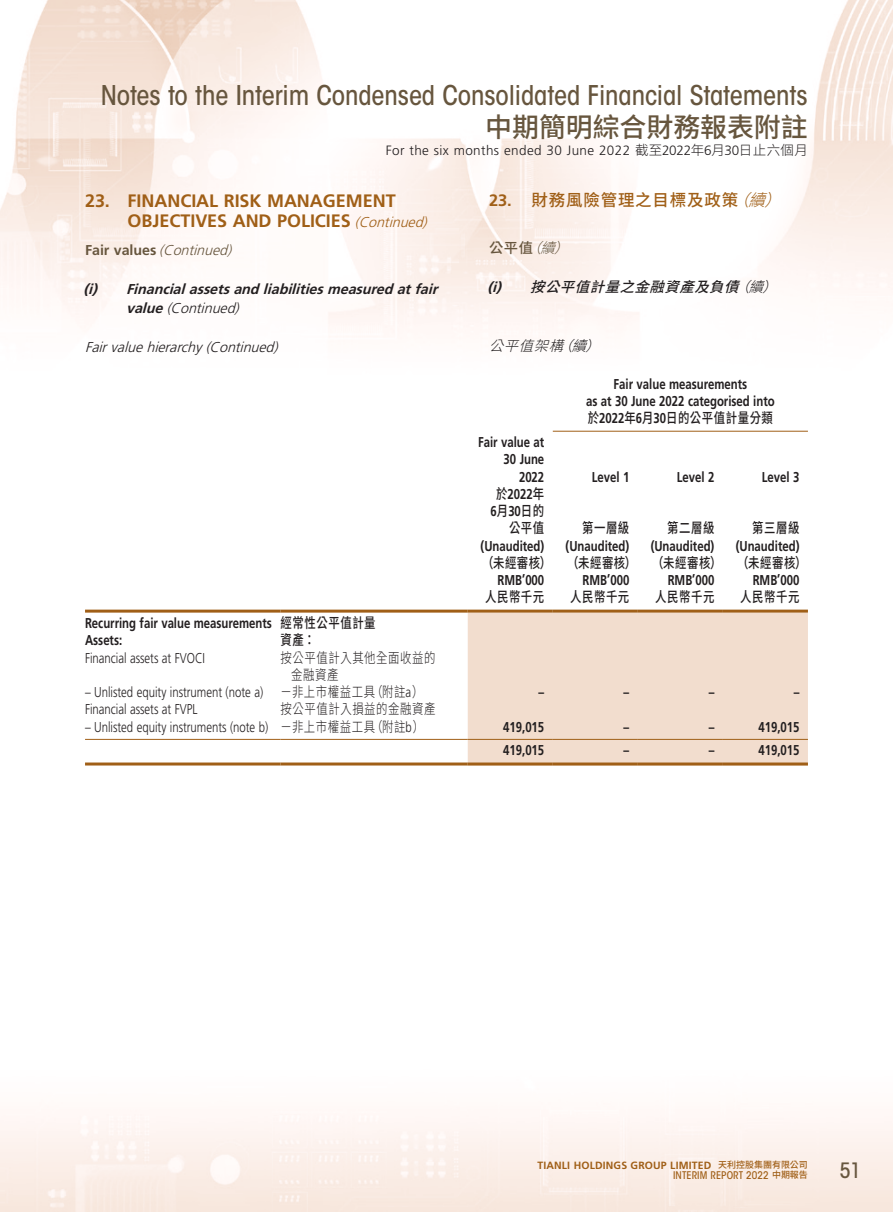
<style>
.page{position:relative;width:893px;height:1212px;background:#fff}
.page>*{position:absolute;margin:0;border:0;box-sizing:border-box;transform-origin:0 0}
.t1{font:500 condensed 27px "ITC Avant Garde Std";letter-spacing:-.005em;color:#67563e}
.t2{font:500 27px "Source Han Sans TC";letter-spacing:-.005em;color:#67563e}
.t3{font:500 condensed 21px "ITC Avant Garde Std";color:#67563e}
.Heading_1{font:700 18px/19.5px "Frutiger LT Std";color:#a05f17}
.C_Heading_1{font:500 16.5px "Source Han Sans TC";letter-spacing:.05em;color:#a05f17}
.Body_Text{font:700 14.25px "Frutiger LT Std";color:#231f20;scale:.8 1}
.Body_Text-2{font:300 14.25px "Frutiger LT Std";color:#231f20;scale:.8 1}
.Body_Text-3{font:500 14.25px "Source Han Sans TC";letter-spacing:.05em;color:#231f20;scale:.8 1}
.Heading_3{font:italic 700 14.25px/19.5px "Frutiger LT Std";color:#231f20}
.Body_Text-4{font:300 14.25px/17.2px "Source Han Sans TC";letter-spacing:.05em;color:#231f20;scale:.8 1}
.Heading_4{font:italic 300 14.25px "Frutiger LT Std";color:#231f20}
.Heading_2{font:italic 300 14.25px "Frutiger LT Std";color:#67563e}
.C_Heading_3{font:italic 500 14.25px "Source Han Sans TC";color:#231f20}
.C_Heading_4{font:italic 300 14.25px "Source Han Sans TC";color:#231f20}
.C_Heading_2{font:500 14.25px "Source Han Sans TC";color:#67563e}
.t4{font:300 13.5px "Frutiger LT Std";letter-spacing:.03em;color:#231f20}
.t5{font:700 10.5px "Frutiger LT Std";letter-spacing:.015em;color:#a05f17}
.t6{font:500 condensed 10.5px "ITC Avant Garde Std";letter-spacing:.01em;color:#a05f17}
.s1{font-family:"Source Han Sans TC"}
.s2{font-weight:300;font-style:italic;font-size:14.25px}
.s3{font-weight:700;font-style:normal}
.s4{font-weight:300}
.s5{font-family:"Frutiger LT Std";font-weight:700}
.s6{font-weight:300;font-style:italic}
.s7{font-family:"Source Han Sans TC";font-weight:500}
.s8{font-family:"Frutiger LT Std"}
.s9{font-family:"Source Han Sans TC";font-weight:500;font-size:9px}
.s10{font-family:"Source Han Sans TC";font-stretch:normal;font-size:9px}
</style>
<div class="page">
<img style="left:0;top:0;width:893px;height:1212px">
<div style="left:468px;top:613px;width:340px;height:149px;background:#f2ddce"></div>
<hr style="left:553px;top:431px;width:255px;height:1px;background:#a05f17">
<hr style="left:85px;top:610px;width:196px;height:3px;background:#a05f17">
<hr style="left:281px;top:610px;width:187px;height:3px;background:#a05f17">
<hr style="left:468px;top:610px;width:85px;height:3px;background:#a05f17">
<hr style="left:553px;top:610px;width:85px;height:3px;background:#a05f17">
<hr style="left:638px;top:610px;width:85px;height:3px;background:#a05f17">
<hr style="left:723px;top:610px;width:85px;height:3px;background:#a05f17">
<hr style="left:85px;top:739px;width:196px;height:1px;background:#a05f17">
<hr style="left:281px;top:739px;width:187px;height:1px;background:#a05f17">
<hr style="left:468px;top:739px;width:85px;height:1px;background:#a05f17">
<hr style="left:553px;top:739px;width:85px;height:1px;background:#a05f17">
<hr style="left:638px;top:739px;width:85px;height:1px;background:#a05f17">
<hr style="left:723px;top:739px;width:85px;height:1px;background:#a05f17">
<hr style="left:85px;top:762px;width:196px;height:3px;background:#a05f17">
<hr style="left:281px;top:762px;width:187px;height:3px;background:#a05f17">
<hr style="left:468px;top:762px;width:85px;height:3px;background:#a05f17">
<hr style="left:553px;top:762px;width:85px;height:3px;background:#a05f17">
<hr style="left:638px;top:762px;width:85px;height:3px;background:#a05f17">
<hr style="left:723px;top:762px;width:85px;height:3px;background:#a05f17">
<h1 class="t1" style="left:101px;top:79px;width:708px">Notes to the Interim Condensed Consolidated Financial Statements</h1>
<h1 class="t2" style="left:485px;top:112px;width:324px">中期簡明綜合財務報表附註</h1>
<p class="t4" style="left:386px;top:142px;width:424px">For the six months ended 30 June 2022 <span class="s1">截至</span>2022<span class="s1">年</span>6<span class="s1">月</span>30<span class="s1">日止六個月</span></p>
<p class="Heading_1" style="left:128px;top:191px;width:305px;text-indent:-43px">23. FINANCIAL RISK MANAGEMENT<br>OBJECTIVES AND POLICIES <span class="s2">(Continued)</span></p>
<p class="Heading_2" style="left:85px;top:242px;width:152px"><span class="s3">F a i r v a l u e s</span> (Continued)</p>
<p class="Heading_3" style="left:126px;top:279px;width:317px;text-indent:-43px">(i) Financialassetsand liabilitiesmeasured atfair value<span class="s4">(Continued)</span></p>
<p class="Heading_4" style="left:85px;top:339px;width:198px">Fairvaluehierarchy(Continued)</p>
<p class="C_Heading_1" style="left:489px;top:191px;width:306px"><span class="s5">23.</span> 財務風險管理之目標及政策<span class="s6">（續）</span></p>
<p class="C_Heading_2" style="left:489px;top:240px;width:92px">公平值<span class="s6">（續）</span></p>
<p class="C_Heading_3" style="left:488px;top:279px;width:302px"><span class="s5">(i)</span> 按公平值計量之金融資產及負債<span class="s4">（續）</span></p>
<p class="C_Heading_4" style="left:489px;top:338px;width:123px">公平值架構（續）</p>
<p class="Body_Text" style="left:614px;top:376px;width:169px">Fair value measurements</p>
<p class="Body_Text" style="left:586px;top:393px;width:237px">as at 30 June 2022 categorised into</p>
<p class="Body_Text-3" style="left:588px;top:410px;width:233px">於<span class="s5">2022</span>年<span class="s5">6</span>月<span class="s5">30</span>日的公平值計量分類</p>
<p class="Body_Text" style="left:478px;top:434px;width:84px">Fair value at</p>
<p class="Body_Text" style="left:504px;top:451px;width:52px">30 June</p>
<p class="Body_Text" style="left:519px;top:468px;width:33px">2022</p>
<p class="Body_Text" style="left:592px;top:468px;width:48px">Level 1</p>
<p class="Body_Text" style="left:677px;top:468px;width:48px">Level 2</p>
<p class="Body_Text" style="left:762px;top:468px;width:48px">Level 3</p>
<p class="Body_Text" style="left:496px;top:485px;width:62px"><span class="s7">於</span>2022<span class="s7">年</span></p>
<p class="Body_Text" style="left:491px;top:503px;width:69px">6<span class="s7">月</span>30<span class="s7">日的</span></p>
<p class="Body_Text-3" style="left:509px;top:520px;width:46px">公平值</p>
<p class="Body_Text-3" style="left:582px;top:520px;width:61px">第一層級</p>
<p class="Body_Text-3" style="left:667px;top:520px;width:61px">第二層級</p>
<p class="Body_Text-3" style="left:752px;top:520px;width:61px">第三層級</p>
<p class="Body_Text" style="left:481px;top:537px;width:81px">(Unaudited)</p>
<p class="Body_Text" style="left:566px;top:537px;width:81px">(Unaudited)</p>
<p class="Body_Text" style="left:651px;top:537px;width:81px">(Unaudited)</p>
<p class="Body_Text" style="left:736px;top:537px;width:81px">(Unaudited)</p>
<p class="Body_Text-3" style="left:482px;top:555px;width:88px">（未經審核）</p>
<p class="Body_Text-3" style="left:567px;top:555px;width:88px">（未經審核）</p>
<p class="Body_Text-3" style="left:652px;top:555px;width:88px">（未經審核）</p>
<p class="Body_Text-3" style="left:737px;top:555px;width:88px">（未經審核）</p>
<p class="Body_Text" style="left:498px;top:572px;width:60px">RMB’000</p>
<p class="Body_Text" style="left:583px;top:572px;width:60px">RMB’000</p>
<p class="Body_Text" style="left:668px;top:572px;width:60px">RMB’000</p>
<p class="Body_Text" style="left:753px;top:572px;width:60px">RMB’000</p>
<p class="Body_Text-3" style="left:485px;top:589px;width:75px">人民幣千元</p>
<p class="Body_Text-3" style="left:570px;top:589px;width:75px">人民幣千元</p>
<p class="Body_Text-3" style="left:655px;top:589px;width:75px">人民幣千元</p>
<p class="Body_Text-3" style="left:740px;top:589px;width:75px">人民幣千元</p>
<p class="Body_Text" style="left:85px;top:615px;width:235px">Recurring fair value measurements</p>
<p class="Body_Text-3" style="left:281px;top:615px;width:120px">經常性公平值計量</p>
<p class="Body_Text" style="left:85px;top:632px;width:48px">Assets:</p>
<p class="Body_Text-3" style="left:281px;top:632px;width:45px">資產：</p>
<p class="Body_Text-2" style="left:85px;top:650px;width:152px">Financial assets at FVOCI</p>
<p class="Body_Text-4" style="left:291px;top:649px;width:182px;text-indent:-11px">按公平值計入其他全面收益的金融資產</p>
<p class="Body_Text-2" style="left:85px;top:684px;width:224px">– Unlisted equity instrument (note a)</p>
<p class="Body_Text-4" style="left:281px;top:684px;width:180px">－非上市權益工具（附註<span class="s8">a</span>）</p>
<p class="Body_Text" style="left:539px;top:684px;width:9px">–</p>
<p class="Body_Text" style="left:624px;top:684px;width:9px">–</p>
<p class="Body_Text" style="left:709px;top:684px;width:9px">–</p>
<p class="Body_Text" style="left:794px;top:684px;width:9px">–</p>
<p class="Body_Text-2" style="left:85px;top:701px;width:142px">Financial assets at FVPL</p>
<p class="Body_Text-4" style="left:281px;top:701px;width:195px">按公平值計入損益的金融資產</p>
<p class="Body_Text-2" style="left:85px;top:719px;width:230px">– Unlisted equity instruments (note b)</p>
<p class="Body_Text-4" style="left:281px;top:718px;width:181px">－非上市權益工具（附註<span class="s8">b</span>）</p>
<p class="Body_Text" style="left:503px;top:718px;width:53px">419,015</p>
<p class="Body_Text" style="left:624px;top:718px;width:9px">–</p>
<p class="Body_Text" style="left:709px;top:718px;width:9px">–</p>
<p class="Body_Text" style="left:758px;top:718px;width:53px">419,015</p>
<p class="Body_Text" style="left:503px;top:742px;width:53px">419,015</p>
<p class="Body_Text" style="left:624px;top:742px;width:9px">–</p>
<p class="Body_Text" style="left:709px;top:742px;width:9px">–</p>
<p class="Body_Text" style="left:758px;top:742px;width:53px">419,015</p>
<p class="t5" style="left:537px;top:1159px;width:272px">TIANLI HOLDINGS GROUP LIMITED <span class="s9">天利控股集團有限公司</span></p>
<p class="t6" style="left:673px;top:1169px;width:136px">INTERIM REPORT 2022 <span class="s10">中期報告</span></p>
<h2 class="t3" style="left:839px;top:1157px;width:23px">51</h2>
</div>
